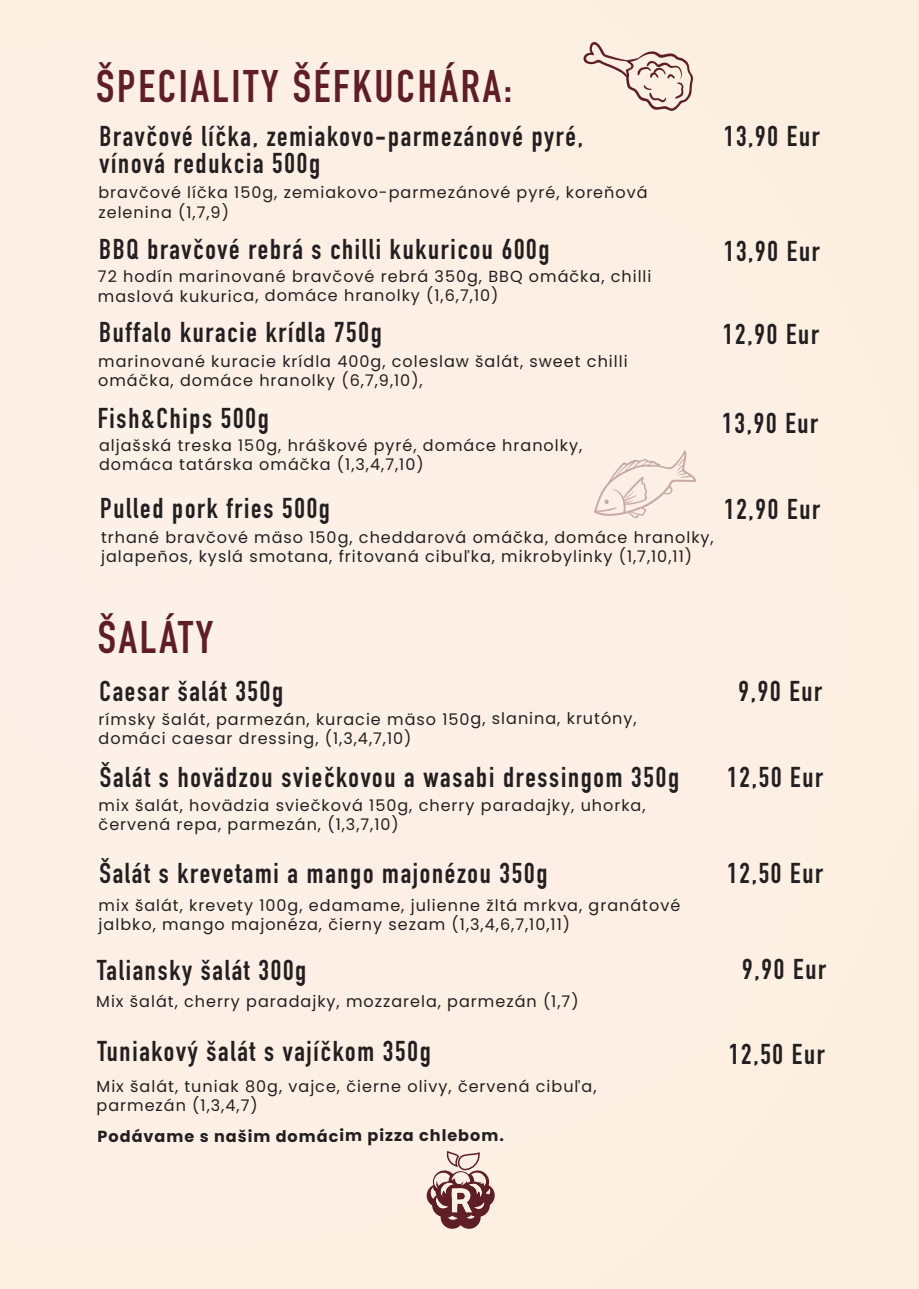
<style>
.page{position:relative;width:919px;height:1289px;background:#fff}
.page>*{position:absolute;margin:0;border:0;box-sizing:border-box;transform-origin:0 0}
.t1{font:700 45px "DIN Condensed";letter-spacing:.06em;color:#5f1e25}
.t2{font:700 28.2px/27px "DIN Condensed";letter-spacing:.06em;color:#231f20}
.t3{font:16.05px/19.2px "Poppins";letter-spacing:.06em;color:#231f20}
.t4{font:700 16.05px "Poppins";letter-spacing:.06em;color:#231f20}
</style>
<div class="page">
<div style="left:0;top:0;width:918px;height:1288px;background:#fdefe4"></div>
<svg style="left:426px;top:1150px;width:69px;height:79px"></svg>
<h1 class="t1" style="left:96px;top:56px;width:417px">ŠPECIALITY ŠÉFKUCHÁRA:</h1>
<h2 class="t2" style="left:99px;top:122px;width:485px">Bravčové líčka, zemiakovo-parmezánové pyré, vínová redukcia 500g</h2>
<p class="t3" style="left:98px;top:183px;width:550px">bravčové líčka 150g, zemiakovo-parmezánové pyré, koreňová zelenina (1,7,9)</p>
<h2 class="t2" style="left:99px;top:235px;width:452px">BBQ bravčové rebrá s chilli kukuricou 600g</h2>
<p class="t3" style="left:98px;top:267px;width:555px">72 hodín marinované bravčové rebrá 350g, BBQ omáčka, chilli maslová kukurica, domáce hranolky (1,6,7,10)</p>
<h2 class="t2" style="left:99px;top:319px;width:284px">Buffalo kuracie krídla 750g</h2>
<p class="t3" style="left:98px;top:352px;width:531px">marinované kuracie krídla 400g, coleslaw šalát, sweet chilli omáčka, domáce hranolky (6,7,9,10),</p>
<h2 class="t2" style="left:98px;top:404px;width:172px">Fish&amp;Chips 500g</h2>
<p class="t3" style="left:99px;top:436px;width:484px">aljašská treska 150g, hráškové pyré, domáce hranolky, domáca tatárska omáčka (1,3,4,7,10)</p>
<h2 class="t2" style="left:100px;top:494px;width:231px">Pulled pork fries 500g</h2>
<p class="t3" style="left:101px;top:528px;width:614px">trhané bravčové mäso 150g, cheddarová omáčka, domáce hranolky, jalapeños, kyslá smotana, fritovaná cibuľka, mikrobylinky (1,7,10,11)</p>
<h2 class="t2" style="left:723px;top:123px;width:97px">13,90 Eur</h2>
<h2 class="t2" style="left:723px;top:237px;width:97px">13,90 Eur</h2>
<h2 class="t2" style="left:723px;top:321px;width:97px">12,90 Eur</h2>
<h2 class="t2" style="left:722px;top:410px;width:97px">13,90 Eur</h2>
<h2 class="t2" style="left:724px;top:495px;width:97px">12,90 Eur</h2>
<h1 class="t1" style="left:98px;top:607px;width:117px">ŠALÁTY</h1>
<h2 class="t2" style="left:99px;top:677px;width:185px">Caesar šalát 350g</h2>
<p class="t3" style="left:99px;top:709px;width:539px">rímsky šalát, parmezán, kuracie mäso 150g, slanina, krutóny, domáci caesar dressing, (1,3,4,7,10)</p>
<h2 class="t2" style="left:100px;top:763px;width:580px">Šalát s hovädzou sviečkovou a wasabi dressingom 350g</h2>
<p class="t3" style="left:99px;top:795px;width:548px">mix šalát, hovädzia sviečková 150g, cherry paradajky, uhorka, červená repa, parmezán, (1,3,7,10)</p>
<h2 class="t2" style="left:99px;top:859px;width:449px">Šalát s krevetami a mango majonézou 350g</h2>
<p class="t3" style="left:99px;top:895px;width:583px">mix šalát, krevety 100g, edamame, julienne žltá mrkva, granátové jalbko, mango majonéza, čierny sezam (1,3,4,6,7,10,11)</p>
<h2 class="t2" style="left:97px;top:956px;width:211px">Taliansky šalát 300g</h2>
<p class="t3" style="left:96px;top:992px;width:484px">Mix šalát, cherry paradajky, mozzarela, parmezán (1,7)</p>
<h2 class="t2" style="left:97px;top:1037px;width:335px">Tuniakový šalát s vajíčkom 350g</h2>
<p class="t3" style="left:97px;top:1076px;width:501px">Mix šalát, tuniak 80g, vajce, čierne olivy, červená cibuľa, parmezán (1,3,4,7)</p>
<p class="t4" style="left:98px;top:1126px;width:407px">Podávame s našim domácim pizza chlebom.</p>
<h2 class="t2" style="left:738px;top:677px;width:85px">9,90 Eur</h2>
<h2 class="t2" style="left:727px;top:763px;width:97px">12,50 Eur</h2>
<h2 class="t2" style="left:727px;top:859px;width:97px">12,50 Eur</h2>
<h2 class="t2" style="left:742px;top:955px;width:85px">9,90 Eur</h2>
<h2 class="t2" style="left:728px;top:1040px;width:97px">12,50 Eur</h2>
</div>
